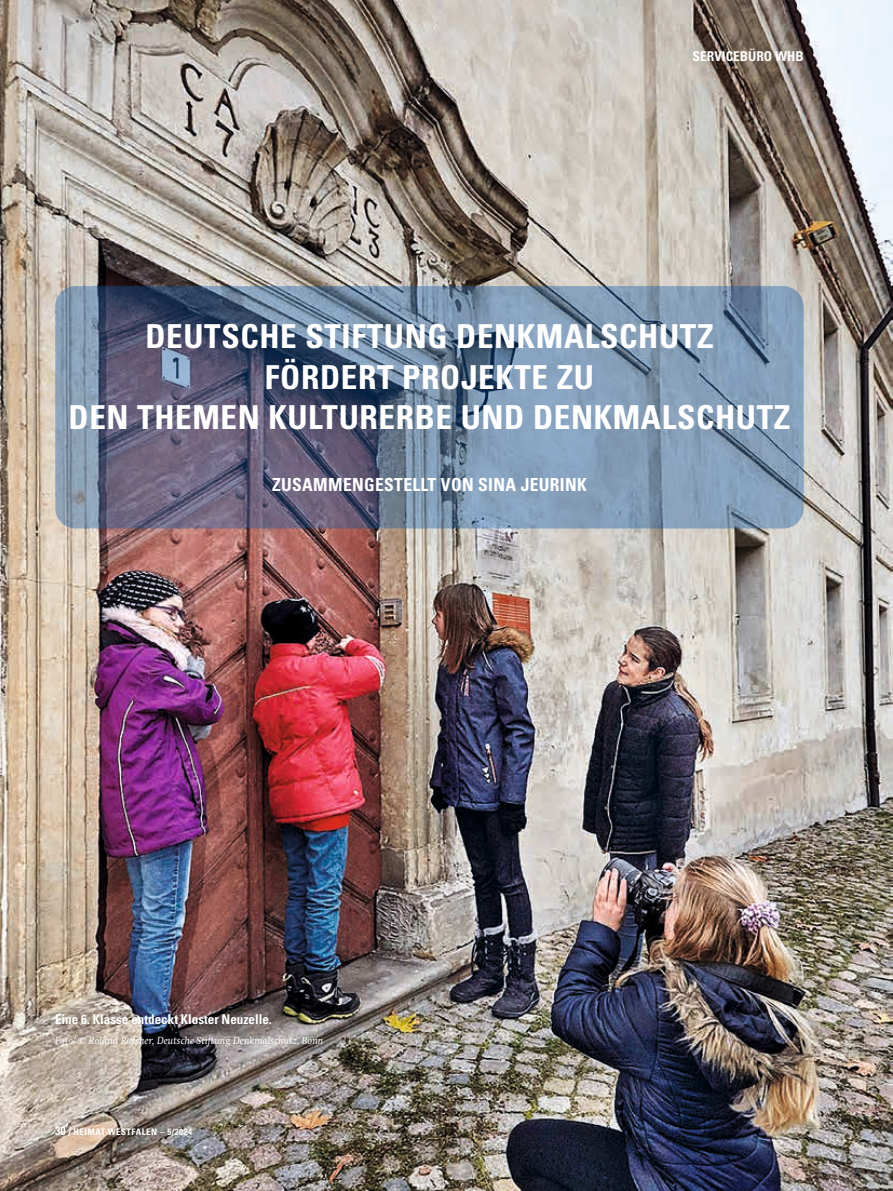
<style>
.page{position:relative;width:893px;height:1191px;background:#fff}
.page>*{position:absolute;margin:0;border:0;box-sizing:border-box;transform-origin:0 0}
.t1{font:700 condensed 33px/40.5px "Univers LT Pro";letter-spacing:.02em;color:#fff;text-align:center}
.t2{font:700 condensed 18px "Univers LT Pro";letter-spacing:.02em;color:#fff}
.t3{font:700 condensed 13.5px "Univers LT Pro";color:#fff}
.t4{font:italic 10.5px "Swift LT Pro";color:#fff}
.t5{font:700 condensed 9px "Univers LT Pro";letter-spacing:.05em;color:#fff}
.s1{font-size:12px}
.s2{font-size:10.5px}
</style>
<div class="page">
<img style="left:0;top:0;width:893px;height:1191px">
<svg style="left:55px;top:286px;width:749px;height:242px;background:#6e7f99"></svg>
<svg style="left:60px;top:1008px;width:48px;height:21px"></svg>
<p class="t3" style="left:693px;top:48px;width:113px">SERVICEBÜRO WHB</p>
<p class="t1" style="left:69px;top:316px;width:723px">DEUTSCHE STIFTUNG DENKMALSCHUTZ<br>FÖRDERT PROJEKTE ZU<br>DEN THEMEN KULTURERBE UND DENKMALSCHUTZ</p>
<p class="t2" style="left:272px;top:473px;width:316px">ZUSAMMENGESTELLT VON SINA JEURINK</p>
<p class="t3" style="left:55px;top:1010px;width:218px">Eine 6. Klasse entdeckt Kloster Neuzelle.</p>
<p class="t4" style="left:55px;top:1034px;width:270px">Foto/ © Roland Rossner, Deutsche Stiftung Denkmalschutz, Bonn</p>
<p class="t5" style="left:55px;top:1125px;width:138px"><span class="s1">30</span> <span class="s2">/</span> HEIMAT WESTFALEN – 5/2024</p>
</div>
